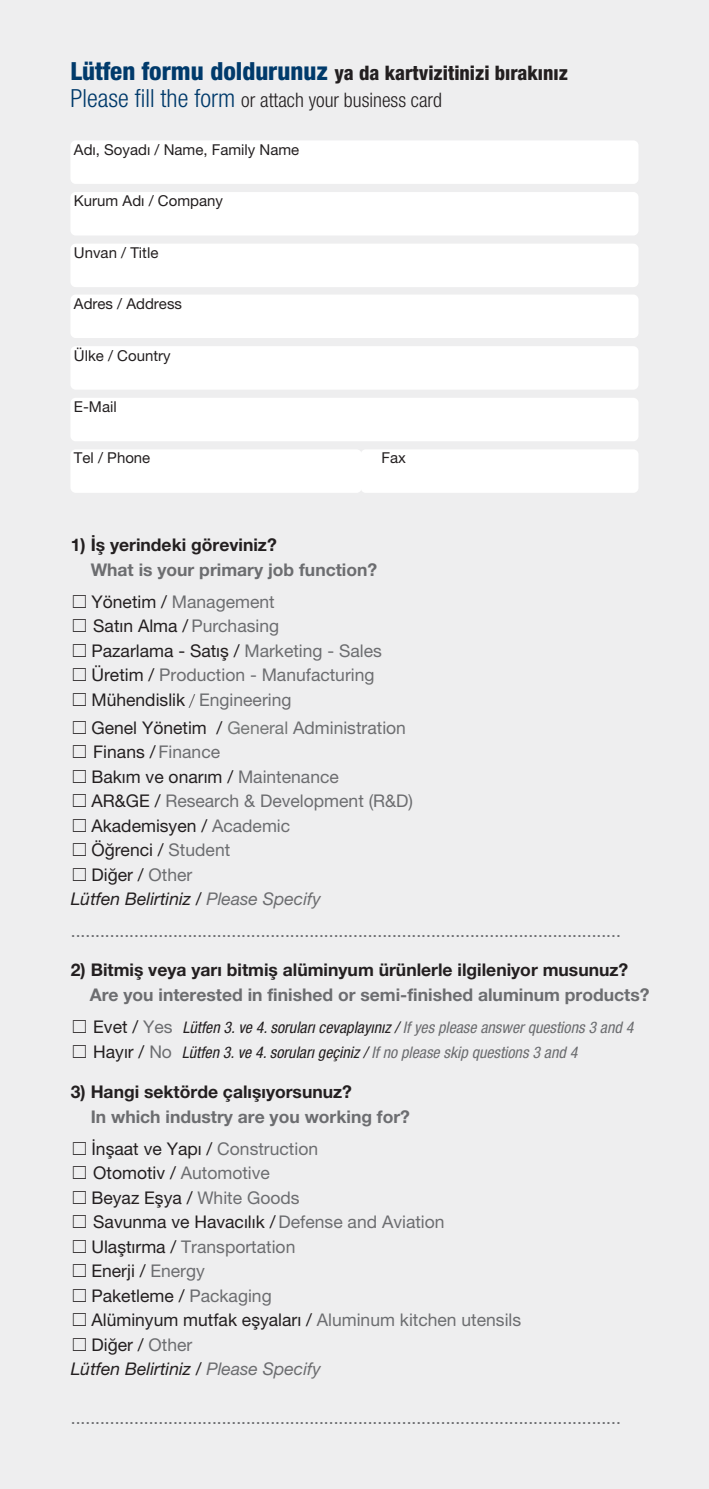
<style>
.page{position:relative;width:709px;height:1489px;background:#fff}
.page>*{position:absolute;margin:0;border:0;box-sizing:border-box;transform-origin:0 0}
.t1{font:800 condensed 25px "Helvetica Neue LT Pro";color:#003a6b}
.t2{font:300 condensed 25px "Helvetica Neue LT Pro";color:#003a6b}
.t3{font:800 condensed 20px "Helvetica Neue LT Pro";color:#231f20}
.t4{font:300 condensed 20px "Helvetica Neue LT Pro";color:#231f20}
.t5{font:17.5px/24.5px "Helvetica Neue LT Pro";color:#6c6d70}
.t6{font:17.5px/24.5px "Helvetica Neue LT Pro";color:#231f20}
.t7{font:700 17.5px "Helvetica Neue LT Pro";color:#6c6d70}
.t8{font:700 17.5px "Helvetica Neue LT Pro";color:#231f20}
.t9{font:italic condensed 16px "Helvetica Neue LT Pro";color:#231f20}
.t10{font:15px "Helvetica Neue LT Pro";color:#231f20}
.s1{font-family:"MS Gothic";color:#231f20}
.s2{color:#231f20}
.s3{font-family:"Arno Pro Subhead";color:#231f20}
.s4{color:#757777}
.s5{font-style:italic;color:#231f20}
.s6{font-style:italic}
.s7{font-family:"MS Gothic"}
.s8{color:#6c6d70}
.s9{font-style:italic;color:#6c6d70}
</style>
<div class="page">
<div style="left:0;top:0;width:709px;height:1488px;background:#eeeeef"></div>
<div style="left:360px;top:449px;width:278px;height:44px;background:#fff;border-radius:5px"></div>
<div style="left:70px;top:346px;width:568px;height:43px;background:#fff;border-radius:5px"></div>
<div style="left:70px;top:398px;width:568px;height:43px;background:#fff;border-radius:5px"></div>
<div style="left:70px;top:449px;width:292px;height:44px;background:#fff;border-radius:5px"></div>
<div style="left:70px;top:140px;width:568px;height:44px;background:#fff;border-radius:5px"></div>
<div style="left:70px;top:192px;width:568px;height:43px;background:#fff;border-radius:5px"></div>
<div style="left:70px;top:244px;width:568px;height:43px;background:#fff;border-radius:5px"></div>
<div style="left:70px;top:294px;width:568px;height:44px;background:#fff;border-radius:5px"></div>
<h1 class="t1" style="left:70px;top:62px;width:259px">Lütfen formu doldurunuz</h1>
<h1 class="t2" style="left:70px;top:89px;width:166px">Please fill the form</h1>
<p class="t3" style="left:334px;top:65px;width:235px">ya da kartvizitinizi bırakınız</p>
<p class="t4" style="left:241px;top:92px;width:202px">or attach your business card</p>
<p class="t10" style="left:74px;top:144px;width:227px">Adı, Soyadı / Name, Family Name</p>
<p class="t10" style="left:74px;top:195px;width:150px">Kurum Adı / Company</p>
<p class="t10" style="left:74px;top:247px;width:86px">Unvan / Title</p>
<p class="t10" style="left:74px;top:298px;width:110px">Adres / Address</p>
<p class="t10" style="left:74px;top:350px;width:98px">Ülke / Country</p>
<p class="t10" style="left:74px;top:401px;width:44px">E-Mail</p>
<p class="t10" style="left:74px;top:453px;width:78px">Tel / Phone</p>
<p class="t10" style="left:381px;top:453px;width:26px">Fax</p>
<p class="t8" style="left:71px;top:538px;width:207px">1) İş yerindeki göreviniz?</p>
<p class="t5" style="left:71px;top:591px;width:312px"><span class="s1">☐</span> <span class="s2">Yönetim /</span> Management<br><span class="s1">☐</span> <span class="s2">Satın Alma /</span> Purchasing<br><span class="s1">☐</span> <span class="s2">Pazarlama - Satış /</span> Marketing - Sales <span class="s1">☐</span> <span class="s2">Üretim /</span> Production - Manufacturing <span class="s1">☐</span> <span class="s2">Mühendislik</span> <span class="s3">/</span> Engineering</p>
<p class="t5" style="left:71px;top:717px;width:344px"><span class="s1">☐</span> <span class="s2">Genel Yönetim /</span> <span class="s4">General</span> Administration <span class="s1">☐</span> <span class="s2">Finans /</span> Finance<br><span class="s1">☐</span> <span class="s2">Bakım ve onarım /</span> Maintenance<br><span class="s1">☐</span> <span class="s2">AR&amp;GE /</span> Research &amp; Development (R&amp;D) <span class="s1">☐</span> <span class="s2">Akademisyen /</span> Academic<br><span class="s1">☐</span> <span class="s2">Öğrenci /</span> Student<br><span class="s1">☐</span> <span class="s2">Diğer /</span> Other<br><span class="s5">Lütfen Belirtiniz /</span> <span class="s6">Please Specify</span></p>
<p class="t7" style="left:91px;top:563px;width:288px">What is your primary job function?</p>
<p class="t5" style="left:71px;top:920px;width:551px">.................................................................................................................</p>
<p class="t8" style="left:71px;top:963px;width:559px">2) Bitmiş veya yarı bitmiş alüminyum ürünlerle ilgileniyor musunuz?</p>
<p class="t6" style="left:71px;top:1016px;width:103px"><span class="s7">☐</span> Evet / <span class="s8">Yes</span></p>
<p class="t9" style="left:182px;top:1021px;width:452px">Lütfen 3. ve 4. soruları cevaplayınız / <span class="s8">If yes please answer questions 3 and 4</span></p>
<p class="t6" style="left:71px;top:1041px;width:103px"><span class="s7">☐</span> Hayır / <span class="s8">No</span></p>
<p class="t9" style="left:182px;top:1046px;width:397px">Lütfen 3. ve 4. soruları geçiniz / <span class="s8">If no please skip questions 3 and 4</span></p>
<p class="t8" style="left:71px;top:1085px;width:282px">3) Hangi sektörde çalışıyorsunuz?</p>
<p class="t6" style="left:71px;top:1138px;width:452px"><span class="s7">☐</span> İnşaat ve Yapı / <span class="s8">Construction<br></span><span class="s7">☐</span> Otomotiv / <span class="s8">Automotive<br></span><span class="s7">☐</span> Beyaz Eşya / <span class="s8">White Goods<br></span><span class="s7">☐</span> Savunma ve Havacılık / <span class="s8">Defense and Aviation<br></span><span class="s7">☐</span> Ulaştırma / <span class="s8">Transportation<br></span><span class="s7">☐</span> Enerji / <span class="s8">Energy<br></span><span class="s7">☐</span> Paketleme / <span class="s8">Packaging<br></span><span class="s7">☐</span> Alüminyum mutfak eşyaları / <span class="s8">Aluminum kitchen utensils </span><span class="s7">☐</span> Diğer / <span class="s8">Other<br></span><span class="s6">Lütfen Belirtiniz /</span> <span class="s9">Please Specify</span></p>
<p class="t7" style="left:90px;top:988px;width:561px">Are you interested in finished or semi-finished aluminum products?</p>
<p class="t7" style="left:91px;top:1110px;width:321px">In which industry are you working for?</p>
<p class="t5" style="left:71px;top:1408px;width:551px">.................................................................................................................</p>
</div>
